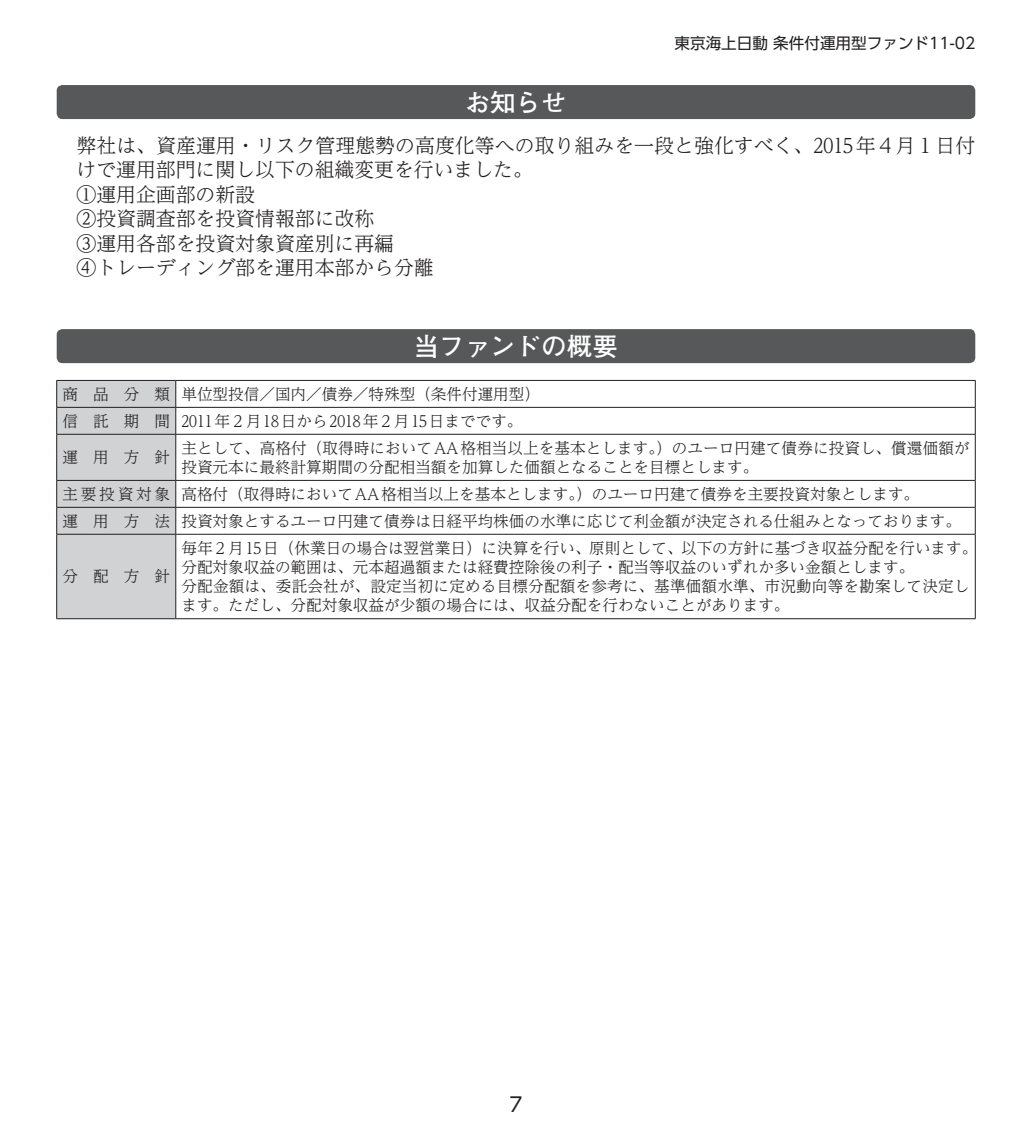
<style>
.page{position:relative;width:1032px;height:1134px;background:#fff}
.page>*{position:absolute;margin:0;border:0;box-sizing:border-box;transform-origin:0 0}
.t1{font:700 25.6px "Futo Go B101 Pro";color:#fff}
.t2{font:300 19.8px/24.4px "UD Reimin Pro";color:#231f20}
.t3{font:19.8px "UD Shin Go Pro";color:#231f20}
.t4{font:300 15.6px/19.2px "UD Reimin Pro";color:#231f20}
.t5{font:15.6px "UD Shin Go Pro";color:#231f20}
</style>
<div class="page">
<div style="left:57px;top:85px;width:918px;height:34px;background:#57585a;border-radius:6px"></div>
<div style="left:57px;top:329px;width:918px;height:34px;background:#57585a;border-radius:6px"></div>
<hr style="left:176px;top:380px;width:799px;height:1px;background:#231f20">
<hr style="left:176px;top:407px;width:799px;height:1px;background:#231f20">
<svg style="left:975px;top:381px;width:1px;height:53px"></svg>
<hr style="left:176px;top:434px;width:799px;height:1px;background:#231f20">
<hr style="left:975px;top:435px;width:1px;height:45px;background:#231f20">
<hr style="left:176px;top:480px;width:799px;height:1px;background:#231f20">
<hr style="left:176px;top:507px;width:799px;height:1px;background:#231f20">
<div style="left:56px;top:380px;width:120px;height:238px;background:#d1d2d4"></div>
<svg style="left:975px;top:481px;width:1px;height:53px"></svg>
<hr style="left:56px;top:534px;width:120px;height:1px;background:#231f20">
<hr style="left:56px;top:534px;width:1px;height:84px;background:#231f20">
<hr style="left:176px;top:534px;width:799px;height:1px;background:#231f20">
<hr style="left:175px;top:534px;width:1px;height:84px;background:#231f20">
<hr style="left:975px;top:534px;width:1px;height:84px;background:#231f20">
<hr style="left:56px;top:618px;width:120px;height:1px;background:#231f20">
<hr style="left:176px;top:618px;width:799px;height:1px;background:#231f20">
<p class="t5" style="left:674px;top:31px;width:302px">東京海上日動 条件付運用型ファンド11-02</p>
<h1 class="t1" style="left:465px;top:82px;width:104px">お知らせ</h1>
<p class="t2" style="left:77px;top:133px;width:900px">弊社は、資産運用・リスク管理態勢の高度化等への取り組みを一段と強化すべく、2015年4月1日付けで運用部門に関し以下の組織変更を行いました。<br>①運用企画部の新設<br>②投資調査部を投資情報部に改称<br>③運用各部を投資対象資産別に再編<br>④トレーディング部を運用本部から分離</p>
<h1 class="t1" style="left:414px;top:326px;width:206px">当ファンドの概要</h1>
<p class="t4" style="left:62px;top:380px;width:479px;line-height:27px">商 品 分 類 単位型投信／国内／債券／特殊型（条件付運用型）信 託 期 間 2011年2月 18日から 2018年2月 15日までです。</p>
<p class="t4" style="left:62px;top:447px;width:109px">運用方針</p>
<p class="t4" style="left:181px;top:438px;width:790px">主として、高格付（取得時においてAA格相当以上を基本とします。）のユーロ円建て債券に投資し、償還価額が投資元本に最終計算期間の分配相当額を加算した価額となることを目標とします。</p>
<p class="t4" style="left:62px;top:480px;width:900px;line-height:27px">主要投資対象 高格付（取得時においてAA格相当以上を基本とします。）のユーロ円建て債券を主要投資対象とします。<br>運 用 方 法 投資対象とするユーロ円建て債券は日経平均株価の水準に応じて利金額が決定される仕組みとなっております。</p>
<p class="t4" style="left:62px;top:566px;width:109px">分配方針</p>
<p class="t4" style="left:181px;top:538px;width:797px">毎年2月 15日（休業日の場合は翌営業日）に決算を行い、原則として、以下の方針に基づき収益分配を行います。分配対象収益の範囲は、元本超過額または経費控除後の利子・配当等収益のいずれか多い金額とします。<br>分配金額は、委託会社が、設定当初に定める目標分配額を参考に、基準価額水準、市況動向等を勘案して決定します。ただし、分配対象収益が少額の場合には、収益分配を行わないことがあります。</p>
<p class="t3" style="left:509px;top:1088px;width:15px">7</p>
</div>
